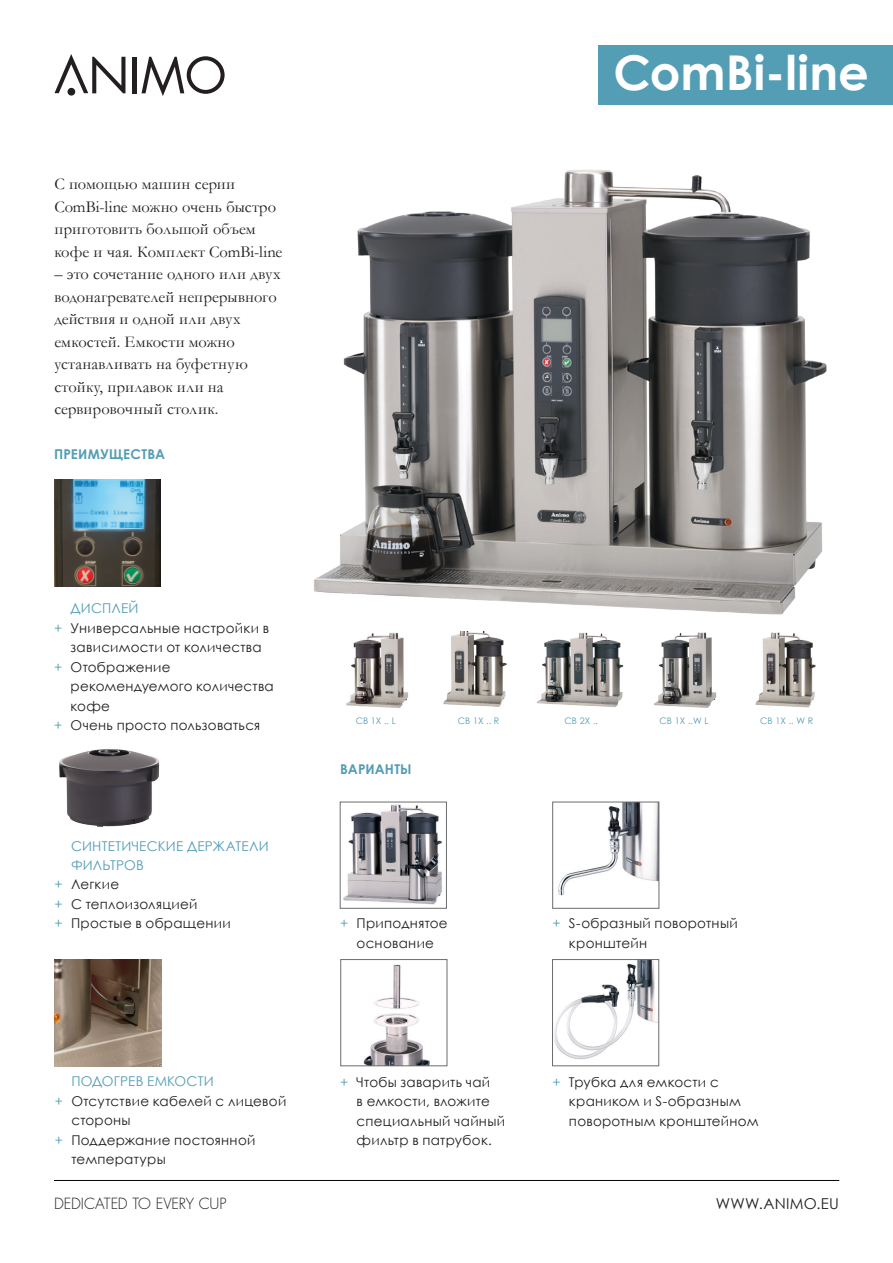
<style>
.page{position:relative;width:893px;height:1263px;background:#fff}
.page>*{position:absolute;margin:0;border:0;box-sizing:border-box;transform-origin:0 0}
.t1{font:700 48px "Century Gothic";letter-spacing:.005em;color:#fff}
.t2{font:16.5px/22.5px "Garamond";letter-spacing:.005em;color:#231f20}
.t3{font:300 15px "Futura Std";letter-spacing:-.005em;color:#231f20}
.t4{font:15px "Century Gothic";letter-spacing:.02em;color:#231f20}
.t5{font:13.5px/19.5px "Century Gothic";letter-spacing:.02em;color:#231f20}
.t6{font:13.5px "Century Gothic";letter-spacing:.015em;color:#539db5}
.t7{font:700 13.5px "Century Gothic";letter-spacing:.015em;color:#539db5}
.t8{font:9px "Century Gothic";color:#539db5}
.s1{color:#539db5}
</style>
<div class="page">
<div style="left:598px;top:45px;width:295px;height:60px;background:#539db5"></div>
<hr style="left:132px;top:57px;width:4px;height:36px;background:#231f20">
<svg style="left:142px;top:56px;width:83px;height:40px"></svg>
<svg style="left:55px;top:54px;width:70px;height:39px"></svg>
<div style="left:68px;top:88px;width:7px;height:8px;background:#231f20;border-radius:50%"></div>
<hr style="left:54px;top:1180px;width:785px;height:1px;background:#040503">
<img style="left:314px;top:170px;width:513px;height:445px">
<img style="left:346px;top:632px;width:62px;height:76px">
<img style="left:444px;top:631px;width:62px;height:75px">
<img style="left:537px;top:632px;width:87px;height:75px">
<img style="left:654px;top:632px;width:63px;height:76px">
<img style="left:755px;top:632px;width:61px;height:76px">
<img style="left:363px;top:964px;width:67px;height:100px">
<div style="left:341px;top:959px;width:106px;height:107px;border:1px solid #6c6d70"></div>
<img style="left:558px;top:804px;width:99px;height:92px">
<div style="left:552px;top:802px;width:107px;height:106px;border:1px solid #6c6d70"></div>
<img style="left:343px;top:804px;width:99px;height:101px">
<div style="left:340px;top:802px;width:107px;height:106px;border:1px solid #6c6d70"></div>
<img style="left:554px;top:961px;width:103px;height:99px">
<div style="left:552px;top:959px;width:107px;height:107px;border:1px solid #6c6d70"></div>
<img style="left:54px;top:480px;width:107px;height:106px">
<img style="left:59px;top:749px;width:101px;height:78px">
<img style="left:55px;top:960px;width:106px;height:106px">
<p class="t2" style="left:54px;top:172px;width:230px">С помощью машин серии<br>ComBi-line можно очень быстро приготовить большой объем кофе и чая. Комплект ComBi-line</p>
<p class="t2" style="left:54px;top:262px;width:228px">– это сочетание одного или двух водонагревателей непрерывного действия и одной или двух емкостей. Емкости можно устанавливать на буфетную стойку, прилавок или на сервировочный столик.</p>
<p class="t7" style="left:54px;top:444px;width:113px">ПРЕИМУЩЕСТВА</p>
<h1 class="t1" style="left:613px;top:36px;width:257px">ComBi-line</h1>
<p class="t6" style="left:71px;top:599px;width:69px">ДИСПЛЕЙ</p>
<p class="t5" style="left:54px;top:618px;width:216px"><span class="s1">+</span> Универсальные настройки в</p>
<p class="t5" style="left:71px;top:637px;width:193px">зависимости от количества</p>
<p class="t5" style="left:54px;top:657px;width:118px"><span class="s1">+</span> Отображение</p>
<p class="t5" style="left:71px;top:676px;width:205px">рекомендуемого количества</p>
<p class="t5" style="left:71px;top:696px;width:41px">кофе</p>
<p class="t5" style="left:54px;top:715px;width:208px"><span class="s1">+</span> Очень просто пользоваться</p>
<p class="t6" style="left:71px;top:836px;width:199px">СИНТЕТИЧЕСКИЕ ДЕРЖАТЕЛИ</p>
<p class="t6" style="left:71px;top:856px;width:74px">ФИЛЬТРОВ</p>
<p class="t5" style="left:55px;top:875px;width:66px"><span class="s1">+</span> Легкие</p>
<p class="t5" style="left:55px;top:894px;width:144px"><span class="s1">+</span> С теплоизоляцией</p>
<p class="t5" style="left:55px;top:914px;width:178px"><span class="s1">+</span> Простые в обращении</p>
<p class="t6" style="left:71px;top:1072px;width:144px">ПОДОГРЕВ ЕМКОСТИ</p>
<p class="t5" style="left:55px;top:1091px;width:233px"><span class="s1">+</span> Отсутствие кабелей с лицевой</p>
<p class="t5" style="left:71px;top:1111px;width:61px">стороны</p>
<p class="t5" style="left:55px;top:1130px;width:202px"><span class="s1">+</span> Поддержание постоянной</p>
<p class="t5" style="left:71px;top:1149px;width:96px">температуры</p>
<p class="t8" style="left:356px;top:714px;width:42px">CB 1X .. L</p>
<p class="t8" style="left:458px;top:714px;width:43px">CB 1X .. R</p>
<p class="t8" style="left:565px;top:714px;width:35px">CB 2X ..</p>
<p class="t8" style="left:660px;top:714px;width:50px">CB 1X ..W L</p>
<p class="t8" style="left:760px;top:714px;width:55px">CB 1X .. W R</p>
<p class="t7" style="left:340px;top:759px;width:73px">ВАРИАНТЫ</p>
<p class="t5" style="left:340px;top:913px;width:109px;text-align:center"><span class="s1">+</span> Приподнятое основание</p>
<p class="t5" style="left:569px;top:913px;width:170px;text-indent:-16px"><span class="s1">+</span> S-образный поворотный кронштейн</p>
<p class="t5" style="left:357px;top:1072px;width:150px;text-indent:-16px"><span class="s1">+</span> Чтобы заварить чай<br>в емкости, вложите специальный чайный фильтр в патрубок.</p>
<p class="t5" style="left:569px;top:1072px;width:191px;text-indent:-16px"><span class="s1">+</span> Трубка для емкости с краником и S-образным поворотным кронштейном</p>
<p class="t3" style="left:54px;top:1194px;width:174px">DEDICATED TO EVERY CUP</p>
<p class="t4" style="left:716px;top:1193px;width:125px">WWW.ANIMO.EU</p>
</div>
